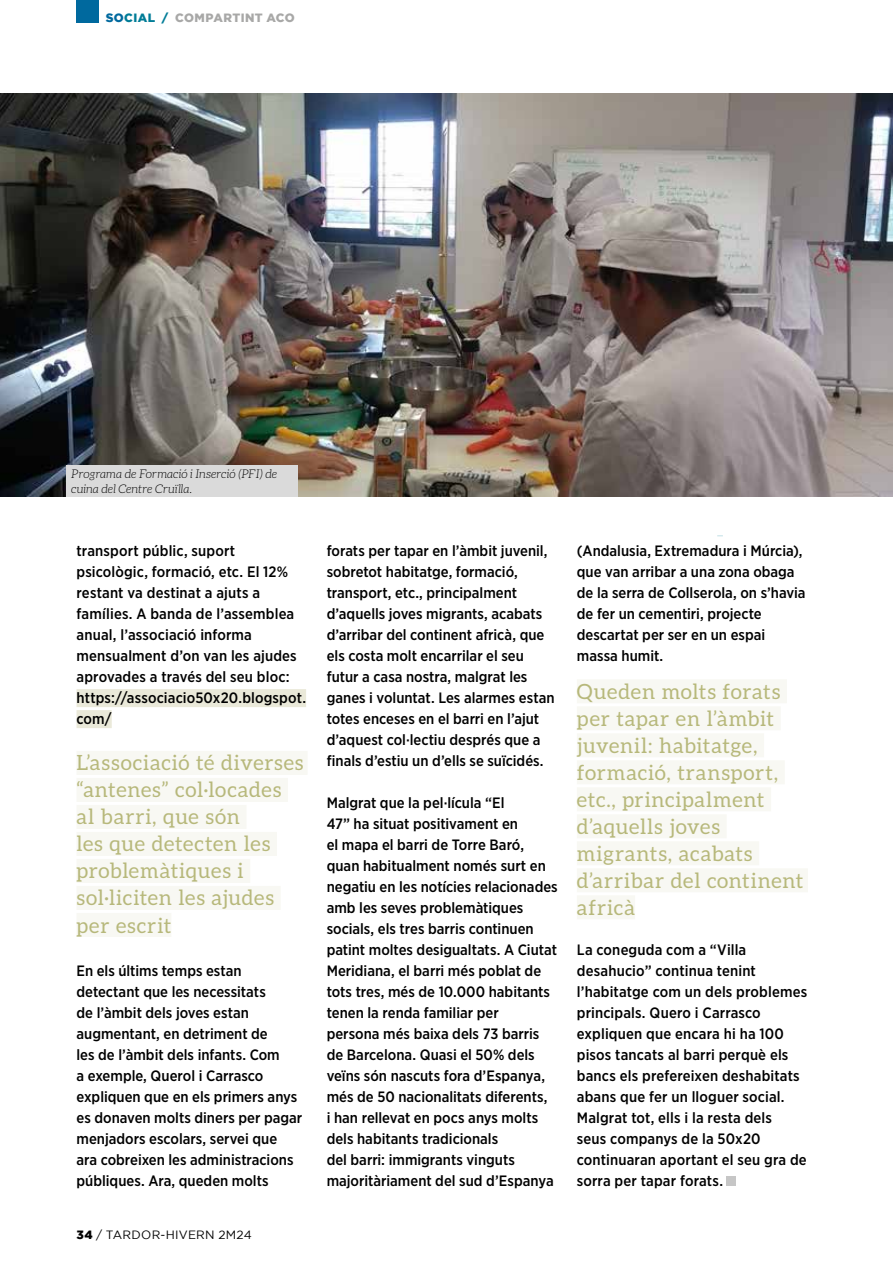
<style>
.page{position:relative;width:893px;height:1263px;background:#fff}
.page>*{position:absolute;margin:0;border:0;box-sizing:border-box;transform-origin:0 0}
.t1{font:21px/27px "Aleo";letter-spacing:.035em;color:#b7b87b}
.t2{font:500 15px/21px "Gotham Narrow";color:#000}
.t3{font:italic 300 12px/15px "Aleo";color:#000}
.t4{font:12px "Gotham";letter-spacing:.02em;color:#000}
.t5{font:900 12px "Gotham";letter-spacing:.035em;color:#a8a8a7}
.s1{color:#00699e}
.s2{color:#007c97}
.s3{font-weight:900}
</style>
<div class="page">
<div style="left:77px;top:689px;width:229px;height:18px;background:#eae9d9"></div>
<div style="left:77px;top:710px;width:35px;height:18px;background:#eae9d9"></div>
<div style="left:77px;top:0;width:22px;height:22px;background:#00699e"></div>
<div style="left:726px;top:1176px;width:10px;height:10px;background:#c6c6c6"></div>
<img style="left:0;top:94px;width:893px;height:403px">
<div style="left:577px;top:679px;width:210px;height:24px;background:#f8f8f3"></div>
<div style="left:577px;top:706px;width:204px;height:24px;background:#f8f8f3"></div>
<div style="left:577px;top:733px;width:187px;height:24px;background:#f8f8f3"></div>
<div style="left:577px;top:760px;width:208px;height:24px;background:#f8f8f3"></div>
<div style="left:577px;top:787px;width:194px;height:24px;background:#f8f8f3"></div>
<div style="left:577px;top:814px;width:150px;height:24px;background:#f8f8f3"></div>
<div style="left:577px;top:841px;width:182px;height:24px;background:#f8f8f3"></div>
<div style="left:577px;top:868px;width:231px;height:24px;background:#f8f8f3"></div>
<div style="left:577px;top:895px;width:58px;height:24px;background:#f8f8f3"></div>
<div style="left:77px;top:751px;width:231px;height:24px;background:#f8f8f3"></div>
<div style="left:77px;top:778px;width:211px;height:24px;background:#f8f8f3"></div>
<div style="left:77px;top:805px;width:169px;height:24px;background:#f8f8f3"></div>
<div style="left:77px;top:832px;width:200px;height:24px;background:#f8f8f3"></div>
<div style="left:77px;top:859px;width:173px;height:24px;background:#f8f8f3"></div>
<div style="left:77px;top:886px;width:204px;height:24px;background:#f8f8f3"></div>
<div style="left:77px;top:913px;width:94px;height:24px;background:#f8f8f3"></div>
<div style="left:67px;top:466px;width:231px;height:31px;background:#dadada"></div>
<p class="t5" style="left:106px;top:11px;width:191px"><span class="s1">SO</span><span class="s2">CIAL /</span> COMPARTINT ACO</p>
<p class="t3" style="left:71px;top:466px;width:207px">Programa de Formació i Inserció (PFI) de cuina del Centre Cruïlla.</p>
<p class="t2" style="left:77px;top:540px;width:231px">transport públic, suport psicològic, formació, etc. El 12% restant va destinat a ajuts a famílies. A banda de l’assemblea anual, l’associació informa mensualment d’on van les ajudes aprovades a través del seu bloc: https://associacio50x20.blogspot. com/</p>
<h1 class="t1" style="left:77px;top:749px;width:229px">L’associació té diverses “antenes” col·locades al barri, que són<br>les que detecten les problemàtiques i sol·liciten les ajudes per escrit</h1>
<p class="t2" style="left:77px;top:960px;width:227px">En els últims temps estan detectant que les necessitats<br>de l’àmbit dels joves estan augmentant, en detriment de<br>les de l’àmbit dels infants. Com<br>a exemple, Querol i Carrasco expliquen que en els primers anys es donaven molts diners per pagar menjadors escolars, servei que<br>ara cobreixen les administracions públiques. Ara, queden molts</p>
<p class="t4" style="left:77px;top:1228px;width:177px"><span class="s3">34</span> / TARDOR-HIVERN 2M24</p>
<p class="t2" style="left:327px;top:540px;width:229px">forats per tapar en l’àmbit juvenil, sobretot habitatge, formació, transport, etc., principalment d’aquells joves migrants, acabats d’arribar del continent africà, que els costa molt encarrilar el seu futur a casa nostra, malgrat les ganes i voluntat. Les alarmes estan totes enceses en el barri en l’ajut d’aquest col·lectiu després que a finals d’estiu un d’ells se suïcidés.</p>
<p class="t2" style="left:327px;top:792px;width:233px">Malgrat que la pel·lícula “El<br>47” ha situat positivament en<br>el mapa el barri de Torre Baró, quan habitualment només surt en negatiu en les notícies relacionades amb les seves problemàtiques socials, els tres barris continuen patint moltes desigualtats. A Ciutat<br>Meridiana, el barri més poblat de tots tres, més de 10.000 habitants tenen la renda familiar per<br>persona més baixa dels 73 barris de Barcelona. Quasi el 50% dels veïns són nascuts fora d’Espanya, més de 50 nacionalitats diferents,<br>i han rellevat en pocs anys molts dels habitants tradicionals<br>del barri: immigrants vinguts majoritàriament del sud d’Espanya</p>
<p class="t2" style="left:577px;top:540px;width:230px">(Andalusia, Extremadura i Múrcia), que van arribar a una zona obaga de la serra de Collserola, on s’havia de fer un cementiri, projecte descartat per ser en un espai massa humit.</p>
<h1 class="t1" style="left:577px;top:677px;width:228px">Queden molts forats per tapar en l’àmbit juvenil: habitatge, formació, transport, etc., principalment d’aquells joves migrants, acabats d’arribar del continent africà</h1>
<p class="t2" style="left:577px;top:939px;width:232px">La coneguda com a “Villa desahucio” continua tenint l’habitatge com un dels problemes principals. Quero i Carrasco expliquen que encara hi ha 100 pisos tancats al barri perquè els bancs els prefereixen deshabitats abans que fer un lloguer social.<br>Malgrat tot, ells i la resta dels<br>seus companys de la 50x20 continuaran aportant el seu gra de sorra per tapar forats.</p>
</div>
